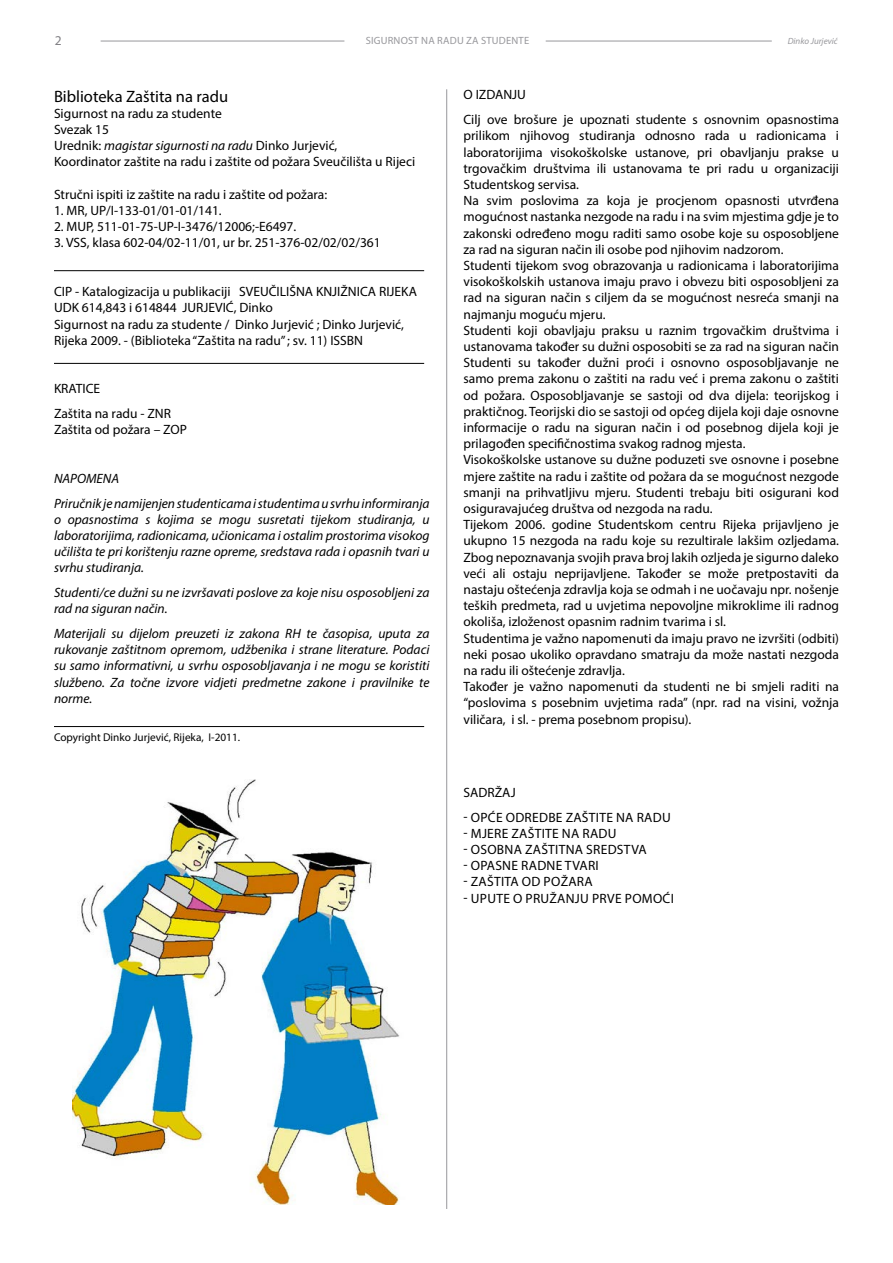
<style>
.page{position:relative;width:893px;height:1263px;background:#fff}
.page>*{position:absolute;margin:0;border:0;box-sizing:border-box;transform-origin:0 0}
.t1{font:16.5px "Myriad Pro";color:#000}
.t2{font:13.5px/16.2px "Myriad Pro";color:#000}
.t3{font:italic 13.5px/16.2px "Myriad Pro";color:#000}
.t4{font:13.5px "Myriad Pro";color:#818084}
.t5{font:11.25px "Myriad Pro";color:#000}
.t6{font:10.5px "Myriad Pro";letter-spacing:.02em;color:#98989c}
.t7{font:italic 9px "Myriad Pro";color:#98989c}
.s1{font-style:italic}
</style>
<div class="page">
<hr style="left:546px;top:41px;width:226px;height:1px;background:#98989c">
<hr style="left:446px;top:89px;width:1px;height:1120px;background:#98989c">
<hr style="left:101px;top:41px;width:243px;height:1px;background:#98989c">
<img style="left:72px;top:779px;width:328px;height:425px">
<hr style="left:54px;top:726px;width:370px;height:1px;background:#000">
<hr style="left:54px;top:270px;width:370px;height:1px;background:#000">
<hr style="left:54px;top:363px;width:370px;height:1px;background:#000">
<p class="t4" style="left:55px;top:32px;width:8px">2</p>
<p class="t6" style="left:366px;top:34px;width:165px">Sigurnost na radu za studente</p>
<p class="t7" style="left:788px;top:35px;width:52px">Dinko Jurjević</p>
<p class="t1" style="left:54px;top:86px;width:176px">Biblioteka Zaštita na radu</p>
<p class="t2" style="left:54px;top:105px;width:363px">Sigurnost na radu za studente<br>Svezak 15<br>Urednik: <span class="s1">magistar sigurnosti na radu</span> Dinko Jurjević,<br>Koordinator zaštite na radu i zaštite od požara Sveučilišta u Rijeci</p>
<p class="t2" style="left:54px;top:186px;width:275px">Stručni ispiti iz zaštite na radu i zaštite od požara:</p>
<p class="t2" style="left:54px;top:202px;width:169px">1. MR, UP/I-133-01/01-01/141.</p>
<p class="t2" style="left:54px;top:218px;width:244px">2. MUP, 511-01-75-UP-I-3476/12006;-E6497.</p>
<p class="t2" style="left:54px;top:235px;width:328px">3. VSS, klasa 602-04/02-11/01, ur br. 251-376-02/02/02/361</p>
<p class="t2" style="left:54px;top:283px;width:364px">CIP - Katalogizacija u publikaciji SVEUČILIŠNA KNJIŽNICA RIJEKA UDK 614,843 i 614844 JURJEVIĆ, Dinko<br>Sigurnost na radu za studente / Dinko Jurjević ; Dinko Jurjević, Rijeka 2009. - (Biblioteka “Zaštita na radu” ; sv. 11) ISSBN</p>
<p class="t2" style="left:54px;top:376px;width:119px;line-height:24.8px">KRATICE<br>Zaštita na radu - ZNR</p>
<p class="t2" style="left:54px;top:421px;width:134px">Zaštita od požara – ZOP</p>
<p class="t3" style="left:54px;top:466px;width:377px;line-height:24.8px">NAPOMENA<br>Priručnik je namijenjen studenticama i studentima u svrhu informiranja</p>
<p class="t3" style="left:54px;top:511px;width:377px;text-align:justify">o opasnostima s kojima se mogu susretati tijekom studiranja, u laboratorijima, radionicama, učionicama i ostalim prostorima visokog učilišta te pri korištenju razne opreme, sredstava rada i opasnih tvari u svrhu studiranja.</p>
<p class="t3" style="left:54px;top:584px;width:377px">Studenti/ce dužni su ne izvršavati poslove za koje nisu osposobljeni za rad na siguran način.</p>
<p class="t3" style="left:54px;top:625px;width:377px;text-align:justify">Materijali su dijelom preuzeti iz zakona RH te časopisa, uputa za rukovanje zaštitnom opremom, udžbenika i strane literature. Podaci su samo informativni, u svrhu osposobljavanja i ne mogu se koristiti službeno. Za točne izvore vidjeti predmetne zakone i pravilnike te norme.</p>
<p class="t5" style="left:54px;top:730px;width:188px">Copyright Dinko Jurjević, Rijeka, I-2011.</p>
<p class="t2" style="left:463px;top:82px;width:377px;line-height:24.8px">O IZDANJU<br>Cilj ove brošure je upoznati studente s osnovnim opasnostima</p>
<p class="t2" style="left:463px;top:127px;width:377px">prilikom njihovog studiranja odnosno rada u radionicama i laboratorijima visokoškolske ustanove, pri obavljanju prakse u trgovačkim društvima ili ustanovama te pri radu u organizaciji Studentskog servisa.<br>Na svim poslovima za koja je procjenom opasnosti utvrđena mogućnost nastanka nezgode na radu i na svim mjestima gdje je to zakonski određeno mogu raditi samo osobe koje su osposobljene za rad na siguran način ili osobe pod njihovim nadzorom.<br>Studenti tijekom svog obrazovanja u radionicama i laboratorijima visokoškolskih ustanova imaju pravo i obvezu biti osposobljeni za rad na siguran način s ciljem da se mogućnost nesreća smanji na najmanju moguću mjeru.<br>Studenti koji obavljaju praksu u raznim trgovačkim društvima i ustanovama također su dužni osposobiti se za rad na siguran način Studenti su također dužni proći i osnovno osposobljavanje ne samo prema zakonu o zaštiti na radu već i prema zakonu o zaštiti od požara. Osposobljavanje se sastoji od dva dijela: teorijskog i praktičnog. Teorijski dio se sastoji od općeg dijela koji daje osnovne informacije o radu na siguran način i od posebnog dijela koji je prilagođen specifičnostima svakog radnog mjesta.<br>Visokoškolske ustanove su dužne poduzeti sve osnovne i posebne mjere zaštite na radu i zaštite od požara da se mogućnost nezgode smanji na prihvatljivu mjeru. Studenti trebaju biti osigurani kod osiguravajućeg društva od nezgoda na radu.<br>Tijekom 2006. godine Studentskom centru Rijeka prijavljeno je ukupno 15 nezgoda na radu koje su rezultirale lakšim ozljedama.<br>Zbog nepoznavanja svojih prava broj lakih ozljeda je sigurno daleko veći ali ostaju neprijavljene. Također se može pretpostaviti da nastaju oštećenja zdravlja koja se odmah i ne uočavaju npr. nošenje teških predmeta, rad u uvjetima nepovoljne mikroklime ili radnog okoliša, izloženost opasnim radnim tvarima i sl.<br>Studentima je važno napomenuti da imaju pravo ne izvršiti (odbiti) neki posao ukoliko opravdano smatraju da može nastati nezgoda na radu ili oštećenje zdravlja.<br>Također je važno napomenuti da studenti ne bi smjeli raditi na “poslovima s posebnim uvjetima rada” (npr. rad na visini, vožnja viličara, i sl. - prema posebnom propisu).</p>
<p class="t2" style="left:463px;top:784px;width:54px">SADRŽAJ</p>
<p class="t2" style="left:464px;top:809px;width:16px">- opće</p>
<p class="t2" style="left:506px;top:809px;width:9px">odredbe</p>
<p class="t2" style="left:566px;top:809px;width:8px">zaštite</p>
<p class="t2" style="left:616px;top:809px;width:30px">na radu</p>
<p class="t2" style="left:464px;top:825px;width:26px">- Mjere</p>
<p class="t2" style="left:511px;top:825px;width:8px">zaštite</p>
<p class="t2" style="left:562px;top:825px;width:30px">na radu</p>
<p class="t2" style="left:464px;top:841px;width:26px">- Osobna</p>
<p class="t2" style="left:525px;top:841px;width:9px">zaštitna</p>
<p class="t2" style="left:586px;top:841px;width:9px">sredstva</p>
<p class="t2" style="left:464px;top:857px;width:26px">- Opasne</p>
<p class="t2" style="left:521px;top:857px;width:9px">radne</p>
<p class="t2" style="left:565px;top:857px;width:8px">tvari</p>
<p class="t2" style="left:464px;top:873px;width:23px">- Zaštita</p>
<p class="t2" style="left:522px;top:873px;width:31px">od požara</p>
<p class="t2" style="left:464px;top:890px;width:25px">- Upute</p>
<p class="t2" style="left:513px;top:890px;width:22px">o pružanju</p>
<p class="t2" style="left:592px;top:890px;width:9px">prve</p>
<p class="t2" style="left:625px;top:890px;width:9px">pomoći</p>
</div>
